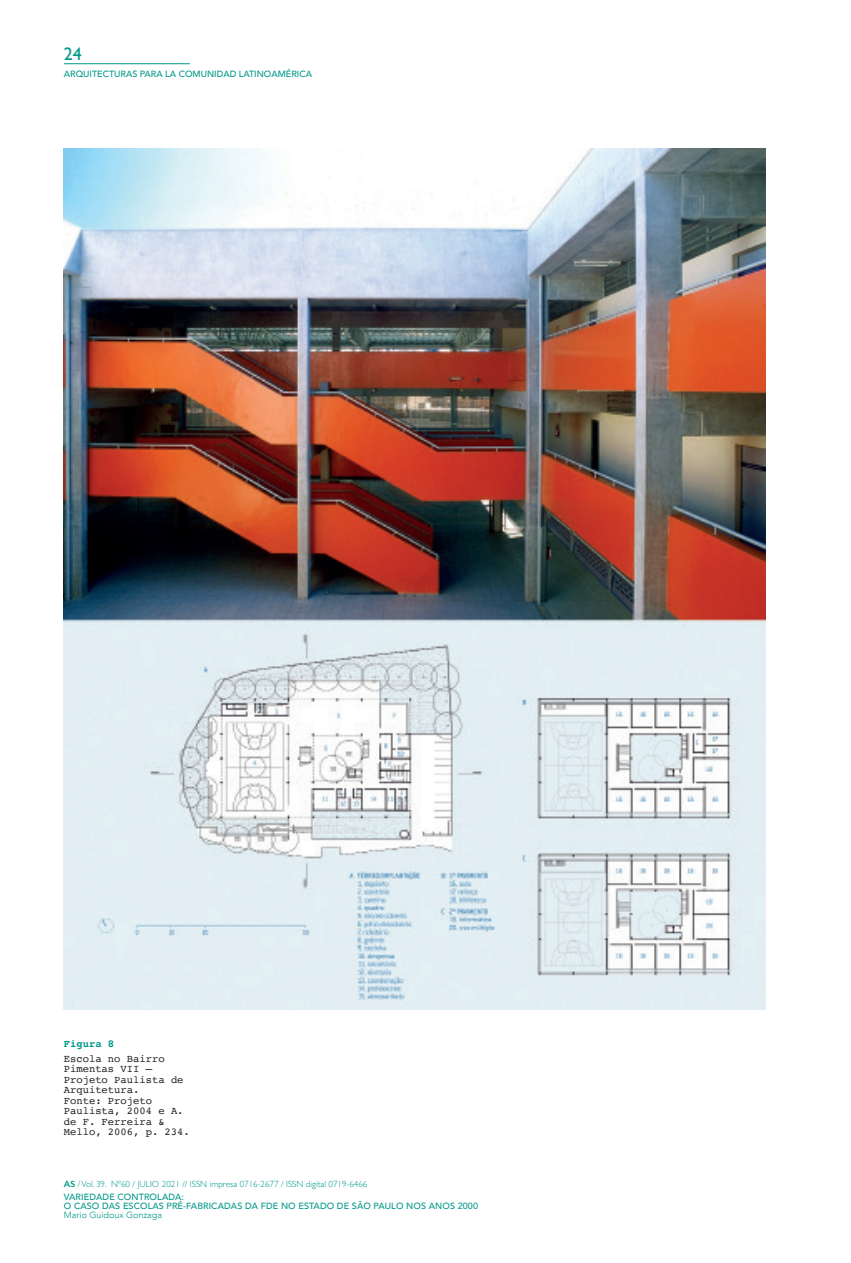
<style>
.page{position:relative;width:851px;height:1263px;background:#fff}
.page>*{position:absolute;margin:0;border:0;box-sizing:border-box;transform-origin:0 0}
.t1{font:18px "Gill Sans";color:#009889}
.t2{font:10.5px/10.5px "Courier";color:#231f20}
.t3{font:700 10.5px "Courier";color:#009889}
.t4{font:500 9px "Avenir";letter-spacing:.01em;color:#009889}
.t5{font:300 9px "Gill Sans";color:#009889}
.t6{font:300 9px "Avenir";color:#009889}
.s1{font-weight:600}
</style>
<div class="page">
<hr style="left:64px;top:63px;width:126px;height:1px;background:#009889">
<img style="left:64px;top:149px;width:701px;height:861px">
<h1 class="t1" style="left:64px;top:44px;width:19px">24</h1>
<p class="t4" style="left:64px;top:66px;width:250px">ARQUITECTURAS PARA LA COMUNIDAD LATINOAMÉRICA</p>
<p class="t3" style="left:64px;top:1035px;width:52px">Figura 8</p>
<p class="t2" style="left:64px;top:1053px;width:121px">Escola no Bairro<br>Pimentas VII –<br>Projeto Paulista de<br>Arquitetura.</p>
<p class="t2" style="left:64px;top:1095px;width:127px">Fonte: Projeto<br>Paulista, 2004 e A. de F. Ferreira &amp;<br>Mello, 2006, p. 234.</p>
<p class="t5" style="left:64px;top:1177px;width:305px"><span class="s1">AS</span> / Vol. 39. Nº60 / JULIO 2021 // ISSN impresa 0716-2677 / ISSN digital 0719-6466</p>
<p class="t4" style="left:64px;top:1189px;width:122px">VARIEDADE CONTROLADA:</p>
<p class="t4" style="left:64px;top:1198px;width:415px">O CASO DAS ESCOLAS PRÉ-FABRICADAS DA FDE NO ESTADO DE SÃO PAULO NOS ANOS 2000</p>
<p class="t6" style="left:64px;top:1210px;width:100px">Mario Guidoux Gonzaga</p>
</div>
